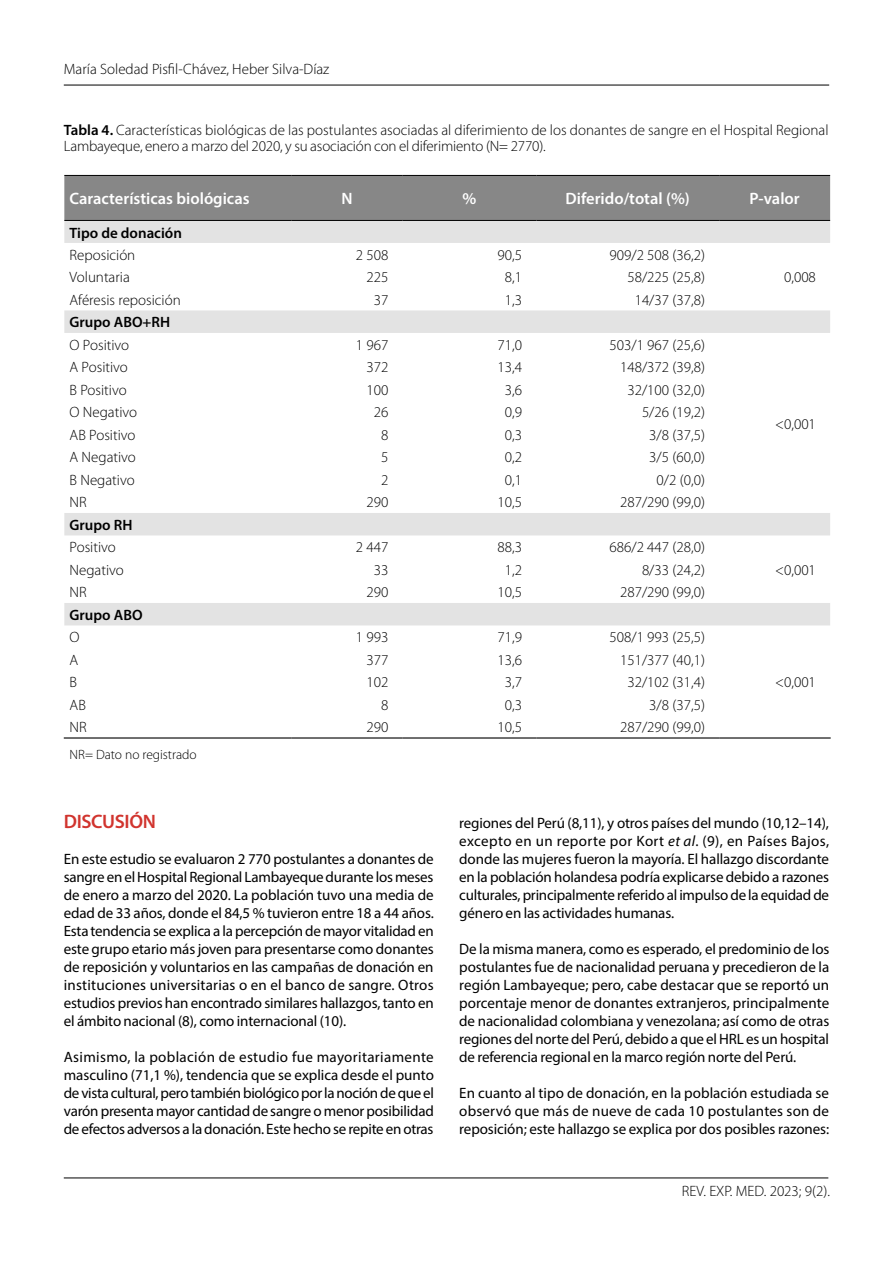
<style>
.page{position:relative;width:893px;height:1263px;background:#fff}
.page>*{position:absolute;margin:0;border:0;box-sizing:border-box;transform-origin:0 0}
.t1{font:600 19.5px "Myriad Pro";letter-spacing:-.02em;color:#d1342e}
.t2{font:600 16.5px "Myriad Pro";color:#fff}
.t3{font:15px/18px "Myriad Pro";letter-spacing:-.01em;color:#000;text-align:justify}
.t4{font:300 15px/16.5px "Myriad Pro";color:#000}
.t5{font:600 15px "Myriad Pro";color:#000}
.t6{font:300 13.5px "Myriad Pro";color:#000}
.s1{font-weight:600}
.s2{font-style:italic}
</style>
<div class="page">
<hr style="left:64px;top:85px;width:765px;height:1px;background:#000">
<hr style="left:64px;top:1177px;width:764px;height:1px;background:#000">
<div style="left:64px;top:176px;width:766px;height:44px;background:#878787"></div>
<svg style="left:64px;top:221px;width:766px;height:404px"></svg>
<hr style="left:64px;top:175px;width:228px;height:1px;background:#000">
<hr style="left:292px;top:175px;width:111px;height:1px;background:#000">
<hr style="left:403px;top:175px;width:133px;height:1px;background:#000">
<hr style="left:536px;top:175px;width:183px;height:1px;background:#000">
<hr style="left:719px;top:175px;width:111px;height:1px;background:#000">
<hr style="left:64px;top:220px;width:228px;height:1px;background:#000">
<hr style="left:292px;top:220px;width:111px;height:1px;background:#000">
<hr style="left:403px;top:220px;width:133px;height:1px;background:#000">
<hr style="left:536px;top:220px;width:183px;height:1px;background:#000">
<hr style="left:719px;top:220px;width:111px;height:1px;background:#000">
<hr style="left:64px;top:737px;width:228px;height:1px;background:#000">
<hr style="left:292px;top:737px;width:111px;height:1px;background:#000">
<hr style="left:403px;top:737px;width:133px;height:1px;background:#000">
<hr style="left:536px;top:737px;width:183px;height:1px;background:#000">
<hr style="left:719px;top:737px;width:112px;height:1px;background:#000">
<p class="t4" style="left:64px;top:61px;width:267px">María Soledad Pisfil-Chávez, Heber Silva-Díaz</p>
<p class="t4" style="left:64px;top:122px;width:766px"><span class="s1">Tabla 4.</span> Características biológicas de las postulantes asociadas al diferimiento de los donantes de sangre en el Hospital Regional<br>Lambayeque, enero a marzo del 2020, y su asociación con el diferimiento (N= 2770).</p>
<p class="t2" style="left:70px;top:188px;width:181px">Características biológicas</p>
<p class="t2" style="left:342px;top:188px;width:13px">N</p>
<p class="t2" style="left:463px;top:188px;width:15px">%</p>
<p class="t2" style="left:566px;top:188px;width:126px">Diferido/total (%)</p>
<p class="t2" style="left:750px;top:188px;width:52px">P-valor</p>
<p class="t5" style="left:70px;top:223px;width:114px">Tipo de donación</p>
<p class="t4" style="left:70px;top:247px;width:67px">Reposición</p>
<p class="t4" style="left:356px;top:247px;width:34px">2 508</p>
<p class="t4" style="left:498px;top:247px;width:26px">90,5</p>
<p class="t4" style="left:609px;top:247px;width:97px">909/2 508 (36,2)</p>
<p class="t4" style="left:70px;top:269px;width:62px">Voluntaria</p>
<p class="t4" style="left:367px;top:269px;width:23px">225</p>
<p class="t4" style="left:505px;top:269px;width:19px">8,1</p>
<p class="t4" style="left:627px;top:269px;width:79px">58/225 (25,8)</p>
<p class="t4" style="left:784px;top:269px;width:33px">0,008</p>
<p class="t4" style="left:70px;top:292px;width:113px">Aféresis reposición</p>
<p class="t4" style="left:374px;top:292px;width:16px">37</p>
<p class="t4" style="left:505px;top:292px;width:19px">1,3</p>
<p class="t4" style="left:635px;top:292px;width:72px">14/37 (37,8)</p>
<p class="t5" style="left:70px;top:313px;width:102px">Grupo ABO+RH</p>
<p class="t4" style="left:70px;top:337px;width:61px">O Positivo</p>
<p class="t4" style="left:356px;top:337px;width:34px">1 967</p>
<p class="t4" style="left:498px;top:337px;width:26px">71,0</p>
<p class="t4" style="left:609px;top:337px;width:97px">503/1 967 (25,6)</p>
<p class="t4" style="left:70px;top:359px;width:60px">A Positivo</p>
<p class="t4" style="left:367px;top:359px;width:23px">372</p>
<p class="t4" style="left:498px;top:359px;width:26px">13,4</p>
<p class="t4" style="left:620px;top:359px;width:86px">148/372 (39,8)</p>
<p class="t4" style="left:70px;top:382px;width:59px">B Positivo</p>
<p class="t4" style="left:367px;top:382px;width:23px">100</p>
<p class="t4" style="left:505px;top:382px;width:19px">3,6</p>
<p class="t4" style="left:627px;top:382px;width:79px">32/100 (32,0)</p>
<p class="t4" style="left:70px;top:404px;width:69px">O Negativo</p>
<p class="t4" style="left:374px;top:404px;width:16px">26</p>
<p class="t4" style="left:505px;top:404px;width:19px">0,9</p>
<p class="t4" style="left:642px;top:404px;width:65px">5/26 (19,2)</p>
<p class="t4" style="left:70px;top:427px;width:67px">AB Positivo</p>
<p class="t4" style="left:381px;top:427px;width:9px">8</p>
<p class="t4" style="left:505px;top:427px;width:19px">0,3</p>
<p class="t4" style="left:649px;top:427px;width:57px">3/8 (37,5)</p>
<p class="t4" style="left:70px;top:449px;width:68px">A Negativo</p>
<p class="t4" style="left:381px;top:449px;width:9px">5</p>
<p class="t4" style="left:505px;top:449px;width:19px">0,2</p>
<p class="t4" style="left:649px;top:449px;width:57px">3/5 (60,0)</p>
<p class="t4" style="left:70px;top:472px;width:67px">B Negativo</p>
<p class="t4" style="left:381px;top:472px;width:9px">2</p>
<p class="t4" style="left:505px;top:472px;width:19px">0,1</p>
<p class="t4" style="left:657px;top:472px;width:50px">0/2 (0,0)</p>
<p class="t4" style="left:70px;top:494px;width:19px">NR</p>
<p class="t4" style="left:367px;top:494px;width:23px">290</p>
<p class="t4" style="left:498px;top:494px;width:26px">10,5</p>
<p class="t4" style="left:620px;top:494px;width:86px">287/290 (99,0)</p>
<p class="t5" style="left:70px;top:515px;width:64px">Grupo RH</p>
<p class="t4" style="left:70px;top:539px;width:48px">Positivo</p>
<p class="t4" style="left:356px;top:539px;width:34px">2 447</p>
<p class="t4" style="left:498px;top:539px;width:26px">88,3</p>
<p class="t4" style="left:609px;top:539px;width:97px">686/2 447 (28,0)</p>
<p class="t4" style="left:70px;top:562px;width:56px">Negativo</p>
<p class="t4" style="left:374px;top:562px;width:16px">33</p>
<p class="t4" style="left:505px;top:562px;width:19px">1,2</p>
<p class="t4" style="left:642px;top:562px;width:65px">8/33 (24,2)</p>
<p class="t4" style="left:775px;top:562px;width:42px">&lt;0,001</p>
<p class="t4" style="left:70px;top:584px;width:19px">NR</p>
<p class="t4" style="left:367px;top:584px;width:23px">290</p>
<p class="t4" style="left:498px;top:584px;width:26px">10,5</p>
<p class="t4" style="left:620px;top:584px;width:86px">287/290 (99,0)</p>
<p class="t5" style="left:70px;top:605px;width:74px">Grupo ABO</p>
<p class="t4" style="left:70px;top:629px;width:12px">O</p>
<p class="t4" style="left:356px;top:629px;width:34px">1 993</p>
<p class="t4" style="left:498px;top:629px;width:26px">71,9</p>
<p class="t4" style="left:609px;top:629px;width:97px">508/1 993 (25,5)</p>
<p class="t4" style="left:775px;top:674px;width:42px">&lt;0,001</p>
<p class="t4" style="left:775px;top:416px;width:42px">&lt;0,001</p>
<p class="t4" style="left:70px;top:652px;width:10px">A</p>
<p class="t4" style="left:367px;top:652px;width:23px">377</p>
<p class="t4" style="left:498px;top:652px;width:26px">13,6</p>
<p class="t4" style="left:620px;top:652px;width:86px">151/377 (40,1)</p>
<p class="t4" style="left:70px;top:674px;width:9px">B</p>
<p class="t4" style="left:367px;top:674px;width:23px">102</p>
<p class="t4" style="left:505px;top:674px;width:19px">3,7</p>
<p class="t4" style="left:627px;top:674px;width:79px">32/102 (31,4)</p>
<p class="t4" style="left:70px;top:697px;width:18px">AB</p>
<p class="t4" style="left:381px;top:697px;width:9px">8</p>
<p class="t4" style="left:505px;top:697px;width:19px">0,3</p>
<p class="t4" style="left:649px;top:697px;width:57px">3/8 (37,5)</p>
<p class="t4" style="left:70px;top:719px;width:19px">NR</p>
<p class="t4" style="left:367px;top:719px;width:23px">290</p>
<p class="t4" style="left:498px;top:719px;width:26px">10,5</p>
<p class="t4" style="left:620px;top:719px;width:86px">287/290 (99,0)</p>
<p class="t6" style="left:70px;top:747px;width:129px">NR= Dato no registrado</p>
<h1 class="t1" style="left:64px;top:809px;width:94px">DISCUSIÓN</h1>
<p class="t3" style="left:64px;top:850px;width:371px">En este estudio se evaluaron 2 770 postulantes a donantes de sangre en el Hospital Regional Lambayeque durante los meses de enero a marzo del 2020. La población tuvo una media de edad de 33 años, donde el 84,5 % tuvieron entre 18 a 44 años.<br>Esta tendencia se explica a la percepción de mayor vitalidad en este grupo etario más joven para presentarse como donantes de reposición y voluntarios en las campañas de donación en instituciones universitarias o en el banco de sangre. Otros estudios previos han encontrado similares hallazgos, tanto en el ámbito nacional (8), como internacional (10).</p>
<p class="t3" style="left:64px;top:1048px;width:372px">Asimismo, la población de estudio fue mayoritariamente masculino (71,1 %), tendencia que se explica desde el punto de vista cultural, pero también biológico por la noción de que el varón presenta mayor cantidad de sangre o menor posibilidad de efectos adversos a la donación. Este hecho se repite en otras</p>
<p class="t3" style="left:459px;top:814px;width:371px">regiones del Perú (8,11), y otros países del mundo (10,12–14), excepto en un reporte por Kort <span class="s2">et al</span>. (9), en Países Bajos, donde las mujeres fueron la mayoría. El hallazgo discordante en la población holandesa podría explicarse debido a razones culturales, principalmente referido al impulso de la equidad de género en las actividades humanas.</p>
<p class="t3" style="left:459px;top:940px;width:372px">De la misma manera, como es esperado, el predominio de los postulantes fue de nacionalidad peruana y precedieron de la región Lambayeque; pero, cabe destacar que se reportó un porcentaje menor de donantes extranjeros, principalmente de nacionalidad colombiana y venezolana; así como de otras regiones del norte del Perú, debido a que el HRL es un hospital de referencia regional en la marco región norte del Perú.</p>
<p class="t3" style="left:459px;top:1084px;width:371px">En cuanto al tipo de donación, en la población estudiada se observó que más de nueve de cada 10 postulantes son de reposición; este hallazgo se explica por dos posibles razones:</p>
<p class="t4" style="left:682px;top:1182px;width:150px">REV. EXP. MED. 2023; 9(2).</p>
</div>
